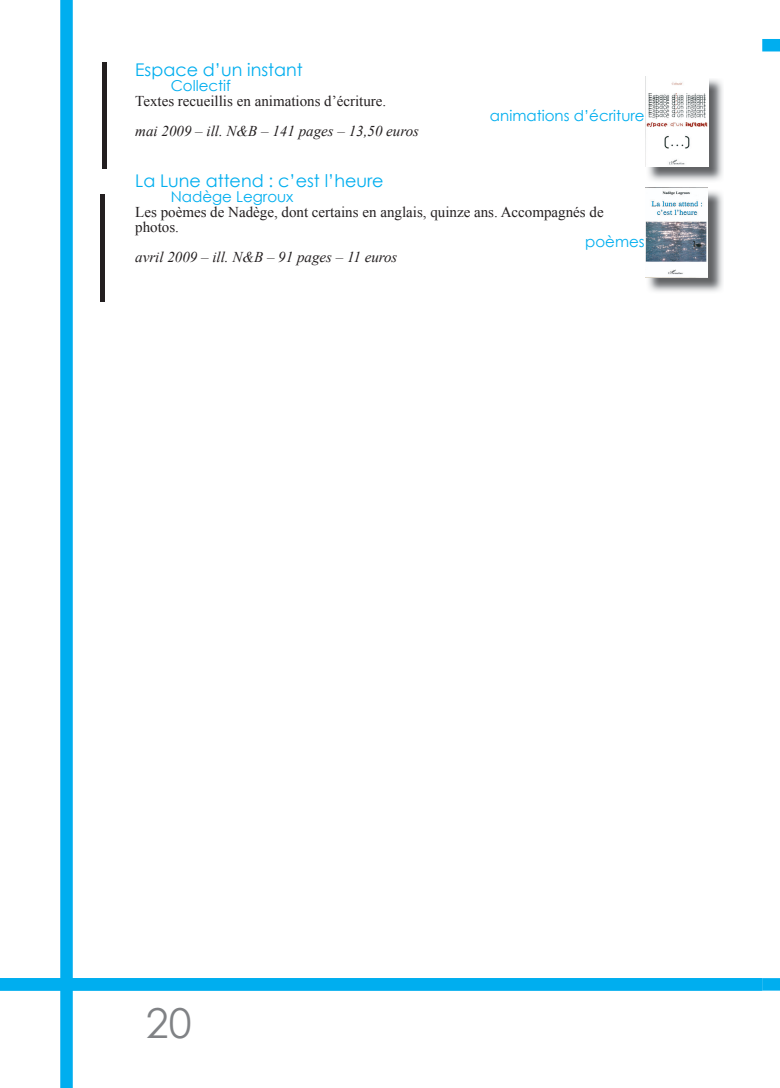
<style>
.page{position:relative;width:780px;height:1088px;background:#fff}
.page>*{position:absolute;margin:0;border:0;box-sizing:border-box;transform-origin:0 0}
.t1{font:41.25px "Century Gothic";color:#808285}
.t2{font:17.5px "Century Gothic";color:#00aeef}
.t3{font:15px/15px "Times New Roman";color:#231f20}
.t4{font:italic 15px "Times New Roman";color:#231f20}
.t5{font:15px "Century Gothic";color:#00aeef}
</style>
<div class="page">
<div style="left:762px;top:978px;width:18px;height:12px;background:#00aeef"></div>
<div style="left:762px;top:39px;width:18px;height:12px;background:#00aeef"></div>
<div style="left:60px;top:0;width:13px;height:1088px;background:#00aeef"></div>
<div style="left:0;top:978px;width:762px;height:12px;background:#00aeef"></div>
<img style="left:103px;top:62px;width:4px;height:106px">
<img style="left:101px;top:195px;width:4px;height:106px">
<img style="left:648px;top:79px;width:75px;height:102px">
<img style="left:645px;top:77px;width:63px;height:90px">
<img style="left:648px;top:191px;width:75px;height:101px">
<img style="left:645px;top:191px;width:63px;height:87px">
<p class="t2" style="left:135px;top:59px;width:169px">Espace d’un instant</p>
<p class="t5" style="left:171px;top:76px;width:62px">Collectif</p>
<p class="t3" style="left:135px;top:93px;width:252px">Textes recueillis en animations d’écriture.</p>
<p class="t5" style="left:490px;top:106px;width:156px">animations d’écriture</p>
<p class="t4" style="left:135px;top:120px;width:285px">mai 2009 – ill. N&amp;B – 141 pages – 13,50 euros</p>
<p class="t2" style="left:135px;top:170px;width:250px">La Lune attend : c’est l’heure</p>
<p class="t5" style="left:171px;top:187px;width:124px">Nadège Legroux</p>
<p class="t3" style="left:135px;top:204px;width:470px">Les poèmes de Nadège, dont certains en anglais, quinze ans. Accompagnés de photos.</p>
<p class="t5" style="left:585px;top:232px;width:61px">poèmes</p>
<p class="t4" style="left:135px;top:246px;width:264px">avril 2009 – ill. N&amp;B – 91 pages – 11 euros</p>
<h1 class="t1" style="left:146px;top:997px;width:47px">20</h1>
</div>
